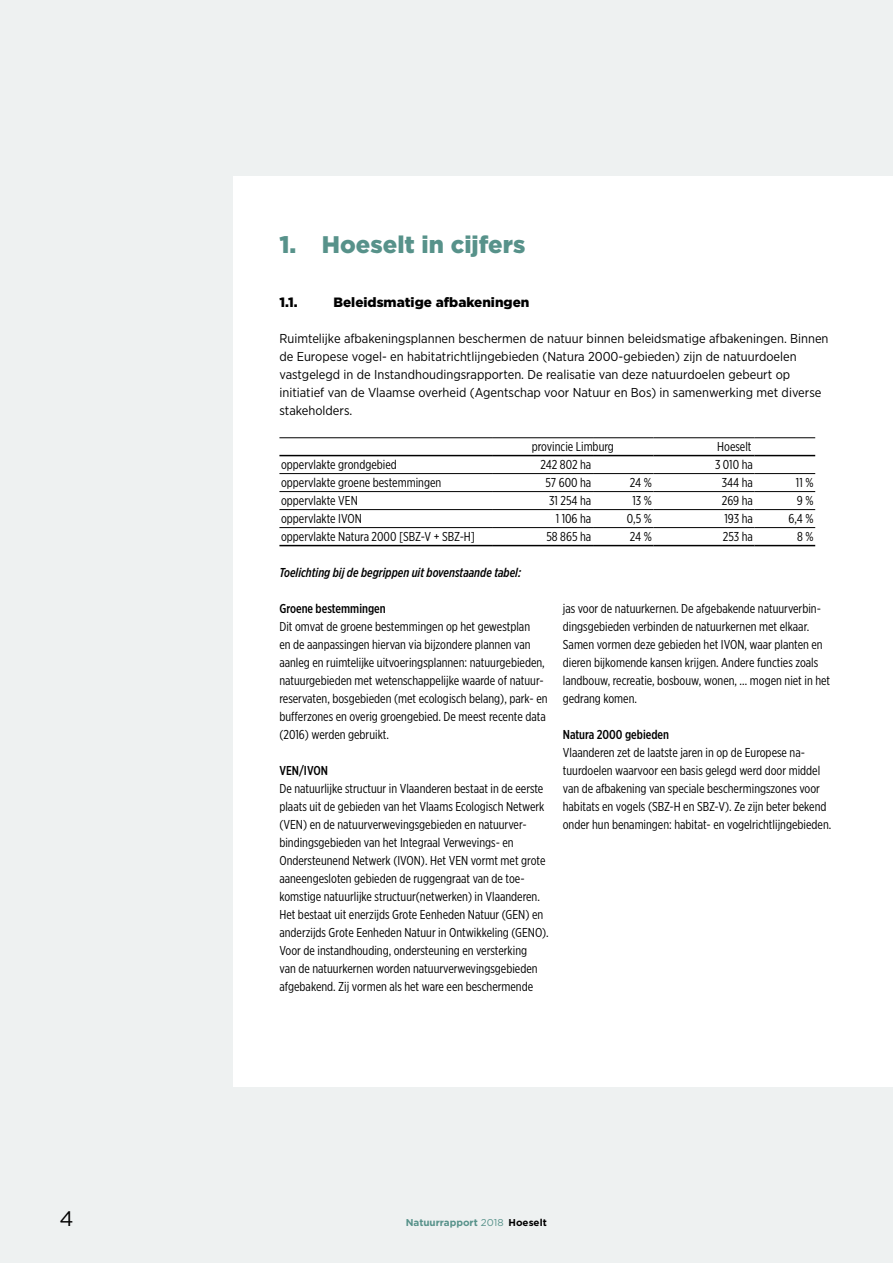
<style>
.page{position:relative;width:893px;height:1263px;background:#eef1f1}
.page>*{position:absolute;margin:0;border:0;box-sizing:border-box;transform-origin:0 0}
.Titel_1{font:900 24px "Gotham";color:#57928a}
.t1{font:21px "Gotham";color:#000}
.Titel_1_2{font:900 13.5px "Gotham";color:#000}
.Toelichting_-_Tekst{font:12.9px/18px "Gotham X Narrow";color:#000}
.Tekst{font:12.9px/18px "Gotham Narrow";color:#000}
.Tabel_Tekst{font:12.9px "Gotham X Narrow";color:#000}
.Toelichting_-_Titel{font:italic 500 12.9px "Gotham X Narrow";color:#000}
.Toelichting_-_Titel-2{font:500 12.9px "Gotham X Narrow";color:#000}
.t2{font:700 9.9px "Gotham";color:#57928a}
.s1{font-weight:400}
.s2{color:#000}
</style>
<div class="page">
<div style="left:234px;top:176px;width:659px;height:910px;background:#fff"></div>
<hr style="left:279px;top:473px;width:213px;height:1px;background:#000">
<hr style="left:492px;top:473px;width:101px;height:1px;background:#000">
<hr style="left:593px;top:473px;width:61px;height:1px;background:#000">
<hr style="left:654px;top:473px;width:101px;height:1px;background:#000">
<hr style="left:755px;top:473px;width:60px;height:1px;background:#000">
<hr style="left:279px;top:491px;width:213px;height:1px;background:#000">
<hr style="left:492px;top:491px;width:101px;height:1px;background:#000">
<hr style="left:593px;top:491px;width:61px;height:1px;background:#000">
<hr style="left:654px;top:491px;width:101px;height:1px;background:#000">
<hr style="left:755px;top:491px;width:60px;height:1px;background:#000">
<hr style="left:279px;top:509px;width:213px;height:1px;background:#000">
<hr style="left:492px;top:509px;width:101px;height:1px;background:#000">
<hr style="left:593px;top:509px;width:61px;height:1px;background:#000">
<hr style="left:654px;top:509px;width:101px;height:1px;background:#000">
<hr style="left:755px;top:509px;width:60px;height:1px;background:#000">
<hr style="left:279px;top:437px;width:213px;height:1px;background:#000">
<hr style="left:279px;top:455px;width:213px;height:1px;background:#000">
<hr style="left:492px;top:437px;width:101px;height:1px;background:#000">
<hr style="left:593px;top:437px;width:61px;height:1px;background:#000">
<hr style="left:654px;top:437px;width:101px;height:1px;background:#000">
<hr style="left:755px;top:437px;width:60px;height:1px;background:#000">
<hr style="left:492px;top:455px;width:101px;height:1px;background:#000">
<hr style="left:593px;top:455px;width:61px;height:1px;background:#000">
<hr style="left:654px;top:455px;width:101px;height:1px;background:#000">
<hr style="left:755px;top:455px;width:60px;height:1px;background:#000">
<hr style="left:279px;top:527px;width:213px;height:1px;background:#000">
<hr style="left:492px;top:527px;width:101px;height:1px;background:#000">
<hr style="left:593px;top:527px;width:61px;height:1px;background:#000">
<hr style="left:654px;top:527px;width:101px;height:1px;background:#000">
<hr style="left:755px;top:527px;width:60px;height:1px;background:#000">
<hr style="left:279px;top:545px;width:213px;height:1px;background:#000">
<hr style="left:492px;top:545px;width:101px;height:1px;background:#000">
<hr style="left:593px;top:545px;width:61px;height:1px;background:#000">
<hr style="left:654px;top:545px;width:101px;height:1px;background:#000">
<hr style="left:755px;top:545px;width:60px;height:1px;background:#000">
<p class="Titel_1" style="left:279px;top:228px;width:247px">1. Hoeselt in cijfers</p>
<p class="Titel_1_2" style="left:279px;top:293px;width:20px">1.1.</p>
<p class="Titel_1_2" style="left:333px;top:293px;width:197px">Beleidsmatige afbakeningen</p>
<p class="Tekst" style="left:279px;top:329px;width:551px">Ruimtelijke afbakeningsplannen beschermen de natuur binnen beleidsmatige afbakeningen. Binnen de Europese vogel- en habitatrichtlijngebieden (Natura 2000-gebieden) zijn de natuurdoelen vastgelegd in de Instandhoudingsrapporten. De realisatie van deze natuurdoelen gebeurt op initiatief van de Vlaamse overheid (Agentschap voor Natuur en Bos) in samenwerking met diverse stakeholders.</p>
<p class="Tabel_Tekst" style="left:532px;top:439px;width:84px">provincie Limburg</p>
<p class="Tabel_Tekst" style="left:717px;top:439px;width:36px">Hoeselt</p>
<p class="Tabel_Tekst" style="left:281px;top:457px;width:117px">oppervlakte grondgebied</p>
<p class="Tabel_Tekst" style="left:541px;top:457px;width:52px">242 802 ha</p>
<p class="Tabel_Tekst" style="left:715px;top:457px;width:39px">3 010 ha</p>
<p class="Tabel_Tekst" style="left:281px;top:475px;width:162px">oppervlakte groene bestemmingen</p>
<p class="Tabel_Tekst" style="left:546px;top:475px;width:47px">57 600 ha</p>
<p class="Tabel_Tekst" style="left:630px;top:475px;width:23px">24 %</p>
<p class="Tabel_Tekst" style="left:722px;top:475px;width:33px">344 ha</p>
<p class="Tabel_Tekst" style="left:796px;top:475px;width:19px">11 %</p>
<p class="Tabel_Tekst" style="left:281px;top:493px;width:78px">oppervlakte VEN</p>
<p class="Tabel_Tekst" style="left:549px;top:493px;width:44px">31 254 ha</p>
<p class="Tabel_Tekst" style="left:632px;top:493px;width:21px">13 %</p>
<p class="Tabel_Tekst" style="left:722px;top:493px;width:33px">269 ha</p>
<p class="Tabel_Tekst" style="left:797px;top:493px;width:18px">9 %</p>
<p class="Tabel_Tekst" style="left:281px;top:511px;width:82px">oppervlakte IVON</p>
<p class="Tabel_Tekst" style="left:556px;top:511px;width:37px">1 106 ha</p>
<p class="Tabel_Tekst" style="left:627px;top:511px;width:27px">0,5 %</p>
<p class="Tabel_Tekst" style="left:724px;top:511px;width:30px">193 ha</p>
<p class="Tabel_Tekst" style="left:788px;top:511px;width:27px">6,4 %</p>
<p class="Tabel_Tekst" style="left:281px;top:529px;width:195px">oppervlakte Natura 2000 [SBZ-V + SBZ-H]</p>
<p class="Tabel_Tekst" style="left:546px;top:529px;width:46px">58 865 ha</p>
<p class="Tabel_Tekst" style="left:630px;top:529px;width:23px">24 %</p>
<p class="Tabel_Tekst" style="left:723px;top:529px;width:32px">253 ha</p>
<p class="Tabel_Tekst" style="left:797px;top:529px;width:18px">8 %</p>
<p class="Toelichting_-_Titel" style="left:279px;top:565px;width:243px">Toelichting bij de begrippen uit bovenstaande tabel:</p>
<p class="Toelichting_-_Titel-2" style="left:279px;top:601px;width:108px">Groene bestemmingen</p>
<p class="Toelichting_-_Tekst" style="left:279px;top:618px;width:270px">Dit omvat de groene bestemmingen op het gewestplan<br>en de aanpassingen hiervan via bijzondere plannen van aanleg en ruimtelijke uitvoeringsplannen: natuurgebieden, natuurgebieden met wetenschappelijke waarde of natuur&shy;reservaten, bosgebieden (met ecologisch belang), park- en bufferzones en overig groengebied. De meest recente data (2016) werden gebruikt.</p>
<p class="Toelichting_-_Titel-2" style="left:279px;top:763px;width:50px">VEN/IVON</p>
<p class="Toelichting_-_Tekst" style="left:279px;top:780px;width:271px">De natuurlijke structuur in Vlaanderen bestaat in de eerste plaats uit de gebieden van het Vlaams Ecologisch Netwerk (VEN) en de natuurverwevingsgebieden en natuurver&shy;bindingsgebieden van het Integraal Verwevings- en Ondersteunend Netwerk (IVON). Het VEN vormt met grote aaneengesloten gebieden de ruggengraat van de toe&shy;komstige natuurlijke structuur(netwerken) in Vlaanderen.<br>Het bestaat uit enerzijds Grote Eenheden Natuur (GEN) en anderzijds Grote Eenheden Natuur in Ontwikkeling (GENO).<br>Voor de instandhouding, ondersteuning en versterking<br>van de natuurkernen worden natuurverwevingsgebieden afgebakend. Zij vormen als het ware een beschermende</p>
<p class="Toelichting_-_Tekst" style="left:563px;top:600px;width:269px">jas voor de natuurkernen. De afgebakende natuurverbin&shy;dingsgebieden verbinden de natuurkernen met elkaar.<br>Samen vormen deze gebieden het IVON, waar planten en dieren bijkomende kansen krijgen. Andere functies zoals landbouw, recreatie, bosbouw, wonen, … mogen niet in het gedrang komen.</p>
<p class="Toelichting_-_Titel-2" style="left:563px;top:727px;width:108px">Natura 2000 gebieden</p>
<p class="Toelichting_-_Tekst" style="left:563px;top:744px;width:270px">Vlaanderen zet de laatste jaren in op de Europese na&shy;tuurdoelen waarvoor een basis gelegd werd door middel van de afbakening van speciale beschermingszones voor habitats en vogels (SBZ-H en SBZ-V). Ze zijn beter bekend onder hun benamingen: habitat- en vogelrichtlijngebieden.</p>
<h2 class="t1" style="left:60px;top:1205px;width:16px">4</h2>
<p class="t2" style="left:406px;top:1215px;width:143px">Natuurrapport <span class="s1">2018</span> <span class="s2">Hoeselt</span></p>
</div>
